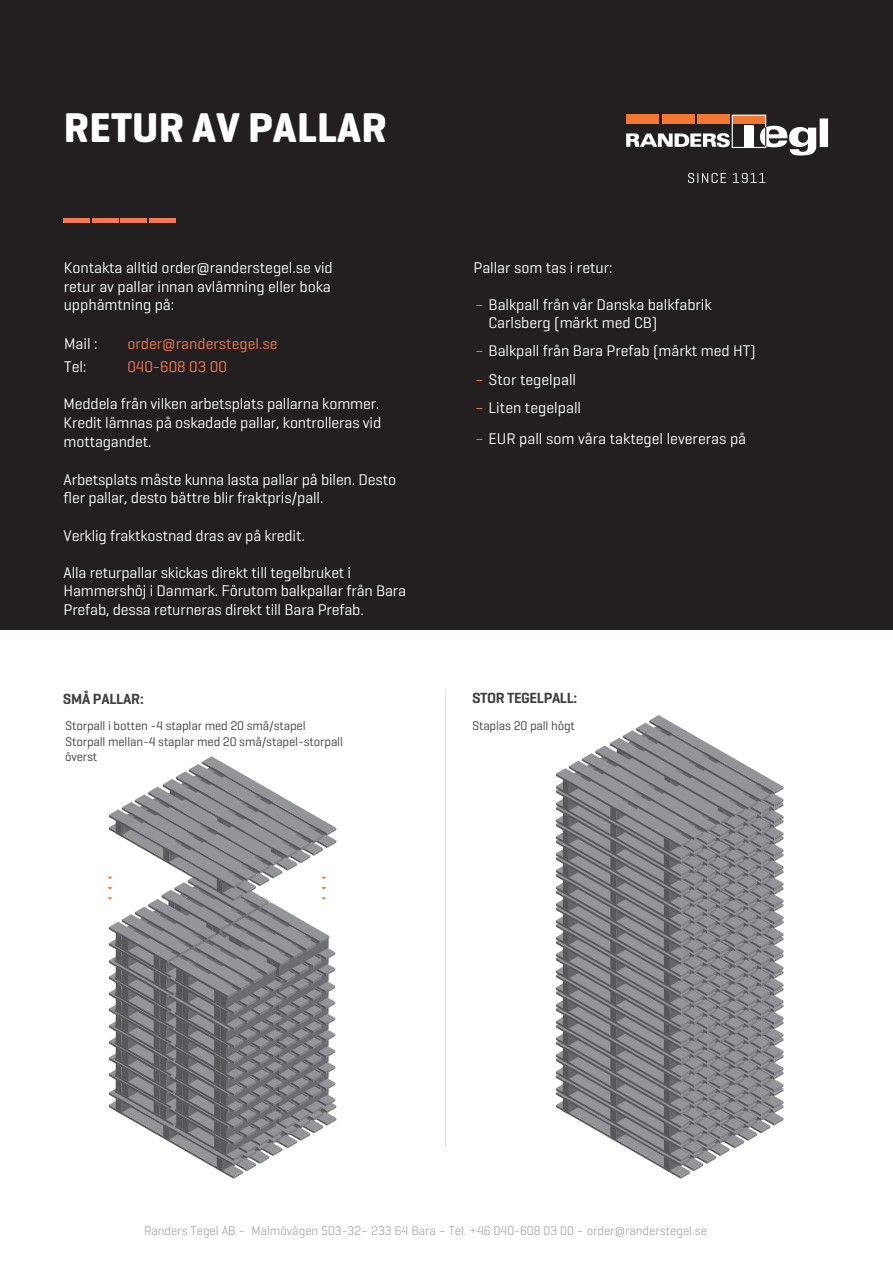
<style>
.page{position:relative;width:893px;height:1263px;background:#fff}
.page>*{position:absolute;margin:0;border:0;box-sizing:border-box;transform-origin:0 0}
.t1{font:700 42.3px "Geogrotesque";letter-spacing:.005em;color:#fff}
.t2{font:15.75px/18.5px "Geogrotesque";letter-spacing:-.01em;color:#fff}
.t3{font:15.75px/22.5px "Geogrotesque";color:#f47953}
.t4{font:600 15px "Geogrotesque";letter-spacing:-.025em;color:#3e3e3f}
.t5{font:12.75px/15.3px "Geogrotesque";letter-spacing:-.01em;color:#3e3e3f}
.t6{font:300 12.75px "Geogrotesque";color:#939598}
.s1{color:#f47953}
</style>
<div class="page">
<div style="left:0;top:0;width:893px;height:629px;background:#231f20"></div>
<div style="left:121px;top:218px;width:26px;height:5px;background:#f47953"></div>
<div style="left:149px;top:218px;width:26px;height:5px;background:#f47953"></div>
<div style="left:92px;top:218px;width:26px;height:5px;background:#f47953"></div>
<div style="left:64px;top:218px;width:26px;height:5px;background:#f47953"></div>
<div style="left:820px;top:119px;width:8px;height:28px;background:#fff"></div>
<svg style="left:626px;top:115px;width:190px;height:41px"></svg>
<svg style="left:688px;top:173px;width:38px;height:10px"></svg>
<svg style="left:733px;top:173px;width:32px;height:10px"></svg>
<hr style="left:445px;top:690px;width:1px;height:457px;background:#dcdddf">
<svg style="left:556px;top:715px;width:227px;height:464px"></svg>
<svg style="left:107px;top:756px;width:229px;height:423px"></svg>
<h1 class="t1" style="left:64px;top:102px;width:325px">RETUR AV PALLAR</h1>
<p class="t2" style="left:64px;top:258px;width:271px">Kontakta alltid order@randerstegel.se vid retur av pallar innan avlämning eller boka upphämtning på:</p>
<p class="t3" style="left:127px;top:332px;width:152px">order@randerstegel.se<br>040-608 03 00</p>
<p class="t2" style="left:64px;top:332px;width:35px;line-height:22.5px">Mail :<br>Tel:</p>
<p class="t2" style="left:64px;top:394px;width:319px;line-height:18.9px;text-align:justify">Meddela från vilken arbetsplats pallarna kommer.<br>Kredit lämnas på oskadade pallar, kontrolleras vid mottagandet.</p>
<p class="t2" style="left:64px;top:470px;width:334px">Arbetsplats måste kunna lasta pallar på bilen. Desto fler pallar, desto bättre blir fraktpris/pall.</p>
<p class="t2" style="left:64px;top:526px;width:243px">Verklig fraktkostnad dras av på kredit.</p>
<p class="t2" style="left:64px;top:563px;width:344px">Alla returpallar skickas direkt till tegelbruket i<br>Hammershöj i Danmark. Förutom balkpallar från Bara<br>Prefab, dessa returneras direkt till Bara Prefab.</p>
<p class="t4" style="left:63px;top:689px;width:82px">SMÅ PALLAR:</p>
<p class="t5" style="left:65px;top:718px;width:279px">Storpall i botten -4 staplar med 20 små/stapel<br>Storpall mellan-4 staplar med 20 små/stapel-storpall överst</p>
<p class="t2" style="left:473px;top:258px;width:141px">Pallar som tas i retur:</p>
<p class="t2" style="left:489px;top:295px;width:225px;line-height:18px;text-indent:-13px"><span class="s1">–</span> Balkpall från vår Danska balkfabrik<br>Carlsberg (märkt med CB)</p>
<p class="t2" style="left:475px;top:341px;width:282px"><span class="s1">–</span> Balkpall från Bara Prefab (märkt med HT)</p>
<p class="t2" style="left:475px;top:370px;width:102px"><span class="s1">–</span> Stor tegelpall</p>
<p class="t2" style="left:475px;top:398px;width:107px"><span class="s1">–</span> Liten tegelpall</p>
<p class="t2" style="left:475px;top:429px;width:272px"><span class="s1">–</span> EUR pall som våra taktegel levereras på</p>
<p class="t4" style="left:472px;top:688px;width:107px">STOR TEGELPALL:</p>
<p class="t5" style="left:472px;top:718px;width:105px">Staplas 20 pall högt</p>
<p class="t6" style="left:144px;top:1223px;width:564px">Randers Tegel AB – Malmövägen 503-32– 233 64 Bara – Tel. +46 040-608 03 00 – order@randerstegel.se</p>
</div>
